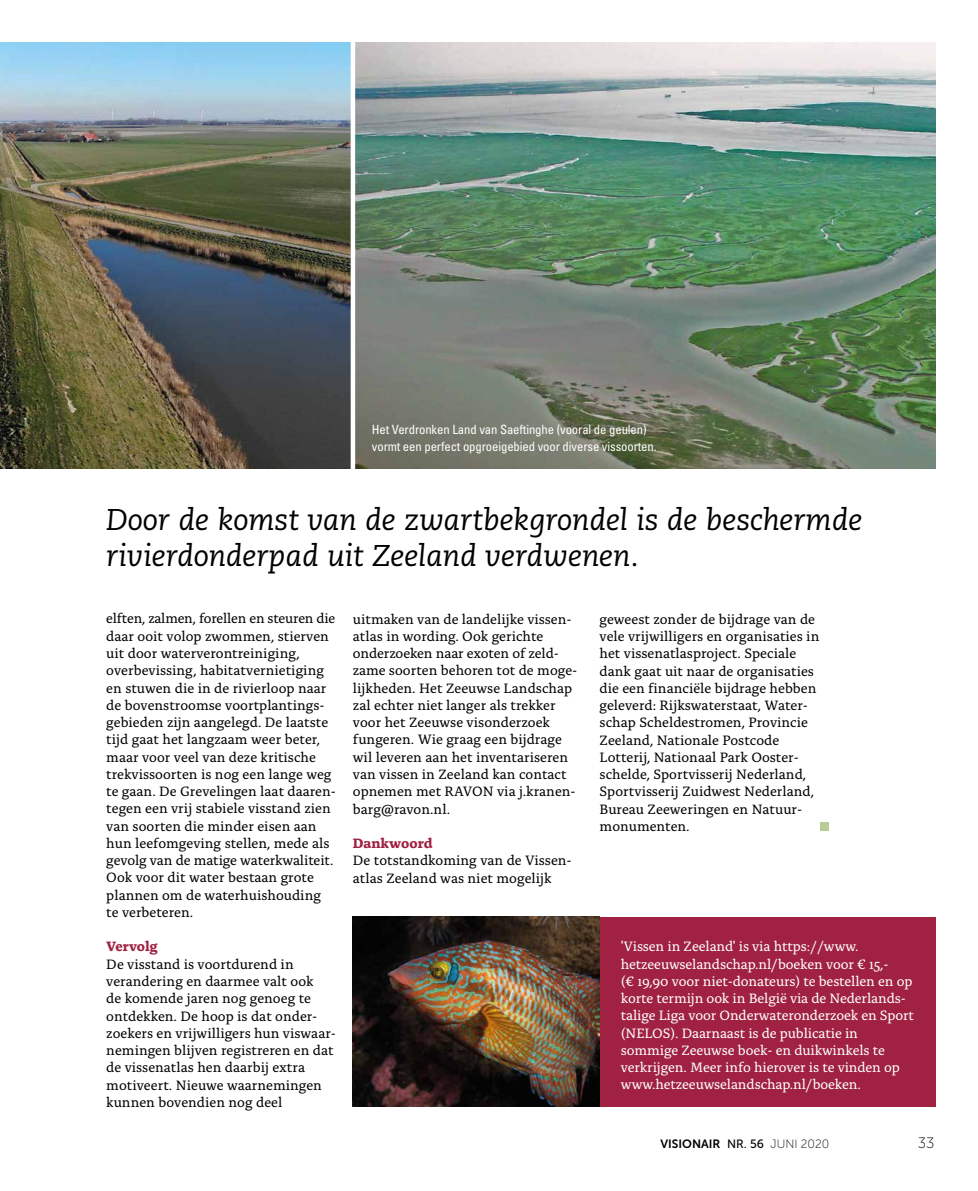
<style>
.page{position:relative;width:978px;height:1191px;background:#fff}
.page>*{position:absolute;margin:0;border:0;box-sizing:border-box;transform-origin:0 0}
.t1{font:italic 30px/36px "Caecilia LT Pro 56";color:#000}
.t2{font:15px "Museo Sans 100";color:#000}
.t3{font:14.25px/17.2px "Alda OTCEV";color:#000}
.t4{font:14.25px/17.2px "Alda OTCEV";letter-spacing:-.01em;color:#fff}
.t5{font:700 14.25px "Alda OTCEV";color:#a02142}
.t6{font:condensed 12.75px/17.2px "Univers LT Std";letter-spacing:-.01em;color:#fff}
.t7{font:12px "Museo Sans 700";color:#000}
.s1{font-family:"Museo Sans 500"}
.s2{font-family:"Museo Sans 100"}
</style>
<div class="page">
<div style="left:600px;top:916px;width:335px;height:190px;background:#a02142"></div>
<img style="left:0;top:43px;width:935px;height:425px">
<hr style="left:351px;top:26px;width:4px;height:456px;background:#fff">
<img style="left:353px;top:917px;width:247px;height:189px">
<div style="left:821px;top:822px;width:8px;height:8px;background:#b7cd96"></div>
<p class="t6" style="left:372px;top:420px;width:286px">Het Verdronken Land van Saeftinghe (vooral de geulen) vormt een perfect opgroeigebied voor diverse vissoorten.</p>
<h1 class="t1" style="left:106px;top:501px;width:757px">Door de komst van de zwartbekgrondel is de beschermde rivierdonderpad uit Zeeland verdwenen.</h1>
<p class="t3" style="left:106px;top:609px;width:231px">elften, zalmen, forellen en steuren die daar ooit volop zwommen, stierven uit door waterverontreiniging, overbevissing, habitatvernietiging en stuwen die in de rivierloop naar de bovenstroomse voortplantings&shy;gebieden zijn aangelegd. De laatste tijd gaat het langzaam weer beter, maar voor veel van deze kritische trekvissoorten is nog een lange weg te gaan. De Grevelingen laat daaren&shy;tegen een vrij stabiele visstand zien van soorten die minder eisen aan hun leefomgeving stellen, mede als gevolg van de matige waterkwaliteit.<br>Ook voor dit water bestaan grote plannen om de waterhuishouding te verbeteren.</p>
<p class="t5" style="left:106px;top:935px;width:53px">Vervolg</p>
<p class="t3" style="left:106px;top:954px;width:229px">De visstand is voortdurend in verandering en daarmee valt ook<br>de komende jaren nog genoeg te ontdekken. De hoop is dat onder&shy;zoekers en vrijwilligers hun viswaar&shy;nemingen blijven registreren en dat de vissenatlas hen daarbij extra motiveert. Nieuwe waarnemingen kunnen bovendien nog deel</p>
<p class="t3" style="left:353px;top:609px;width:226px">uitmaken van de landelijke vissen&shy;atlas in wording. Ook gerichte onderzoeken naar exoten of zeld&shy;zame soorten behoren tot de moge&shy;lijkheden. Het Zeeuwse Landschap zal echter niet langer als trekker voor het Zeeuwse visonderzoek fungeren. Wie graag een bijdrage wil leveren aan het inventariseren van vissen in Zeeland kan contact opnemen met RAVON via j.kranen&shy;barg@ravon.nl.</p>
<p class="t5" style="left:353px;top:832px;width:81px">Dankwoord</p>
<p class="t3" style="left:353px;top:851px;width:218px">De totstandkoming van de Vissen&shy;atlas Zeeland was niet mogelijk</p>
<p class="t3" style="left:600px;top:609px;width:221px">geweest zonder de bijdrage van de vele vrijwilligers en organisaties in het vissenatlasproject. Speciale dank gaat uit naar de organisaties die een financiële bijdrage hebben geleverd: Rijkswaterstaat, Water&shy;schap Scheldestromen, Provincie<br>Zeeland, Nationale Postcode<br>Lotterij, Nationaal Park Ooster&shy;schelde, Sportvisserij Nederland,<br>Sportvisserij Zuidwest Nederland,<br>Bureau Zeeweringen en Natuur&shy;monumenten.</p>
<p class="t4" style="left:621px;top:937px;width:295px">'Vissen in Zeeland' is via https://www. hetzeeuwselandschap.nl/boeken voor € 15,-<br>(€ 19,90 voor niet-donateurs) te bestellen en op korte termijn ook in België via de Nederlands&shy;talige Liga voor Onderwateronderzoek en Sport (NELOS). Daarnaast is de publicatie in sommige Zeeuwse boek- en duikwinkels te verkrijgen. Meer info hierover is te vinden op www.hetzeeuwselandschap.nl/boeken.</p>
<p class="t7" style="left:661px;top:1137px;width:170px">VISIONAIR <span class="s1">NR. 56</span> <span class="s2">JUNI 2020</span></p>
<p class="t2" style="left:918px;top:1135px;width:18px">33</p>
</div>
